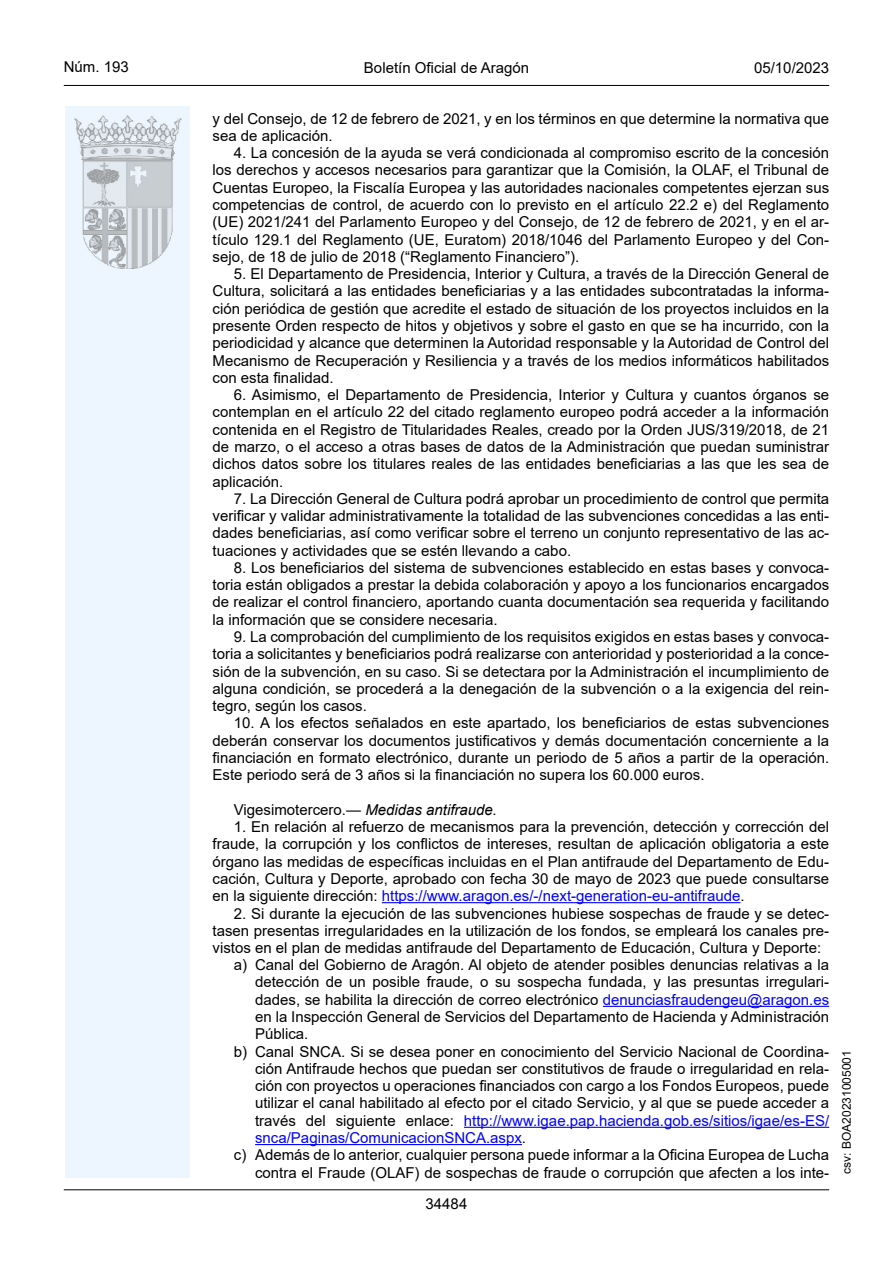
<style>
.page{position:relative;width:893px;height:1263px;background:#fff}
.page>*{position:absolute;margin:0;border:0;box-sizing:border-box;transform-origin:0 0}
.inicio_de_parrafo{font:15px/17.2px "Arial";color:#000;text-align:justify}
.Sangrado_01{font:15px/17.2px "Arial";color:#000;text-align:justify}
.inicio_de_parrafo-2{font:15px "Arial Italic MT2";color:#000}
.estilo_head-c{font:15px "Arial";color:#000}
.estilo_head-d{font:15px "Arial MT2";color:#000}
.estilo_head-i{font:15px "Arial MT2";color:#000}
.numero_pagina{font:15px "Arial";color:#000}
.estilo_head-i-2{font:12px "Arial MT2";color:#000}
.s1{font-family:"Arial"}
.s2{color:#0000fa}
.s3{font-family:"Arial MT2"}
</style>
<div class="page">
<div style="left:65px;top:106px;width:125px;height:1072px;background:#edf6fe"></div>
<img style="left:75px;top:115px;width:106px;height:153px">
<hr style="left:64px;top:85px;width:765px;height:1px;background:#000">
<hr style="left:64px;top:1189px;width:765px;height:1px;background:#000">
<hr style="left:382px;top:902px;width:358px;height:1px;background:#0000fa">
<hr style="left:603px;top:1006px;width:226px;height:1px;background:#0000fa">
<hr style="left:464px;top:1127px;width:365px;height:1px;background:#0000fa">
<hr style="left:255px;top:1144px;width:267px;height:1px;background:#0000fa">
<p class="estilo_head-i" style="left:64px;top:57px;width:67px">Núm. 193</p>
<p class="estilo_head-c" style="left:364px;top:57px;width:167px">Boletín Oficial de Aragón</p>
<p class="estilo_head-d" style="left:754px;top:57px;width:77px">05/10/2023</p>
<p class="inicio_de_parrafo" style="left:213px;top:110px;width:618px">y del Consejo, de 12 de febrero de 2021, y en los términos en que determine la normativa que sea de aplicación.</p>
<p class="inicio_de_parrafo" style="left:213px;top:144px;width:618px;text-indent:21px">4. La concesión de la ayuda se verá condicionada al compromiso escrito de la concesión los derechos y accesos necesarios para garantizar que la Comisión, la OLAF, el Tribunal de Cuentas Europeo, la Fiscalía Europea y las autoridades nacionales competentes ejerzan sus competencias de control, de acuerdo con lo previsto en el artículo 22.2 e) del Reglamento (UE) 2021/241 del Parlamento Europeo y del Consejo, de 12 de febrero de 2021, y en el ar&shy;tículo 129.1 del Reglamento (UE, Euratom) 2018/1046 del Parlamento Europeo y del Con&shy;sejo, de 18 de julio de 2018 (“Reglamento Financiero”).</p>
<p class="inicio_de_parrafo" style="left:213px;top:265px;width:618px;text-indent:21px">5. El Departamento de Presidencia, Interior y Cultura, a través de la Dirección General de Cultura, solicitará a las entidades beneficiarias y a las entidades subcontratadas la informa&shy;ción periódica de gestión que acredite el estado de situación de los proyectos incluidos en la presente Orden respecto de hitos y objetivos y sobre el gasto en que se ha incurrido, con la periodicidad y alcance que determinen la Autoridad responsable y la Autoridad de Control del Mecanismo de Recuperación y Resiliencia y a través de los medios informáticos habilitados con esta finalidad.</p>
<p class="inicio_de_parrafo" style="left:213px;top:386px;width:618px;text-indent:21px">6. Asimismo, el Departamento de Presidencia, Interior y Cultura y cuantos órganos se contemplan en el artículo 22 del citado reglamento europeo podrá acceder a la información contenida en el Registro de Titularidades Reales, creado por la Orden JUS/319/2018, de 21 de marzo, o el acceso a otras bases de datos de la Administración que puedan suministrar dichos datos sobre los titulares reales de las entidades beneficiarias a las que les sea de aplicación.</p>
<p class="inicio_de_parrafo" style="left:213px;top:490px;width:618px;text-indent:21px">7. La Dirección General de Cultura podrá aprobar un procedimiento de control que permita verificar y validar administrativamente la totalidad de las subvenciones concedidas a las enti&shy;dades beneficiarias, así como verificar sobre el terreno un conjunto representativo de las ac&shy;tuaciones y actividades que se estén llevando a cabo.</p>
<p class="inicio_de_parrafo" style="left:213px;top:559px;width:618px;text-indent:21px">8. Los beneficiarios del sistema de subvenciones establecido en estas bases y convoca&shy;toria están obligados a prestar la debida colaboración y apoyo a los funcionarios encargados de realizar el control financiero, aportando cuanta documentación sea requerida y facilitando la información que se considere necesaria.</p>
<p class="inicio_de_parrafo" style="left:213px;top:628px;width:618px;text-indent:21px">9. La comprobación del cumplimiento de los requisitos exigidos en estas bases y convoca&shy;toria a solicitantes y beneficiarios podrá realizarse con anterioridad y posterioridad a la conce&shy;sión de la subvención, en su caso. Si se detectara por la Administración el incumplimiento de alguna condición, se procederá a la denegación de la subvención o a la exigencia del rein&shy;tegro, según los casos.</p>
<p class="inicio_de_parrafo" style="left:213px;top:714px;width:618px;text-indent:21px">10. A los efectos señalados en este apartado, los beneficiarios de estas subvenciones deberán conservar los documentos justificativos y demás documentación concerniente a la financiación en formato electrónico, durante un periodo de 5 años a partir de la operación.<br>Este periodo será de 3 años si la financiación no supera los 60.000 euros.</p>
<p class="inicio_de_parrafo-2" style="left:234px;top:800px;width:265px"><span class="s1">Vigesimotercero.—</span> Medidas antifraude.</p>
<p class="inicio_de_parrafo" style="left:213px;top:818px;width:618px;text-indent:21px">1. En relación al refuerzo de mecanismos para la prevención, detección y corrección del fraude, la corrupción y los conflictos de intereses, resultan de aplicación obligatoria a este órgano las medidas de específicas incluidas en el Plan antifraude del Departamento de Edu&shy;cación, Cultura y Deporte, aprobado con fecha 30 de mayo de 2023 que puede consultarse en la siguiente dirección: <span class="s2">https://www.aragon.es/-/next-generation-eu-antifraude</span><span class="s3">.</span></p>
<p class="inicio_de_parrafo" style="left:213px;top:904px;width:618px;text-indent:21px">2. Si durante la ejecución de las subvenciones hubiese sospechas de fraude y se detec&shy;tasen presentas irregularidades en la utilización de los fondos, se empleará los canales pre&shy;vistos en el plan de medidas antifraude del Departamento de Educación, Cultura y Deporte:</p>
<p class="Sangrado_01" style="left:255px;top:956px;width:576px;text-indent:-21px">a) Canal del Gobierno de Aragón. Al objeto de atender posibles denuncias relativas a la detección de un posible fraude, o su sospecha fundada, y las presuntas irregulari&shy;dades, se habilita la dirección de correo electrónico <span class="s2">denunciasfraudengeu@aragon.es </span>en la Inspección General de Servicios del Departamento de Hacienda y Administración Pública.</p>
<p class="Sangrado_01" style="left:255px;top:1042px;width:576px;text-indent:-21px">b) Canal SNCA. Si se desea poner en conocimiento del Servicio Nacional de Coordina&shy;ción Antifraude hechos que puedan ser constitutivos de fraude o irregularidad en rela&shy;ción con proyectos u operaciones financiados con cargo a los Fondos Europeos, puede utilizar el canal habilitado al efecto por el citado Servicio, y al que se puede acceder a través del siguiente enlace: <span class="s2">http://www.igae.pap.hacienda.gob.es/sitios/igae/es-ES/ snca/Paginas/ComunicacionSNCA.aspx</span><span class="s3">.</span></p>
<p class="Sangrado_01" style="left:234px;top:1146px;width:597px;text-align:right">c) Además de lo anterior, cualquier persona puede informar a la Oficina Europea de Lucha contra el Fraude (OLAF) de sospechas de fraude o corrupción que afecten a los inte-</p>
<p class="numero_pagina" style="left:426px;top:1193px;width:43px">34484</p>
<p class="estilo_head-i-2" style="left:838px;top:1174px;width:125px;rotate:-90deg">csv: BOA20231005001</p>
</div>
